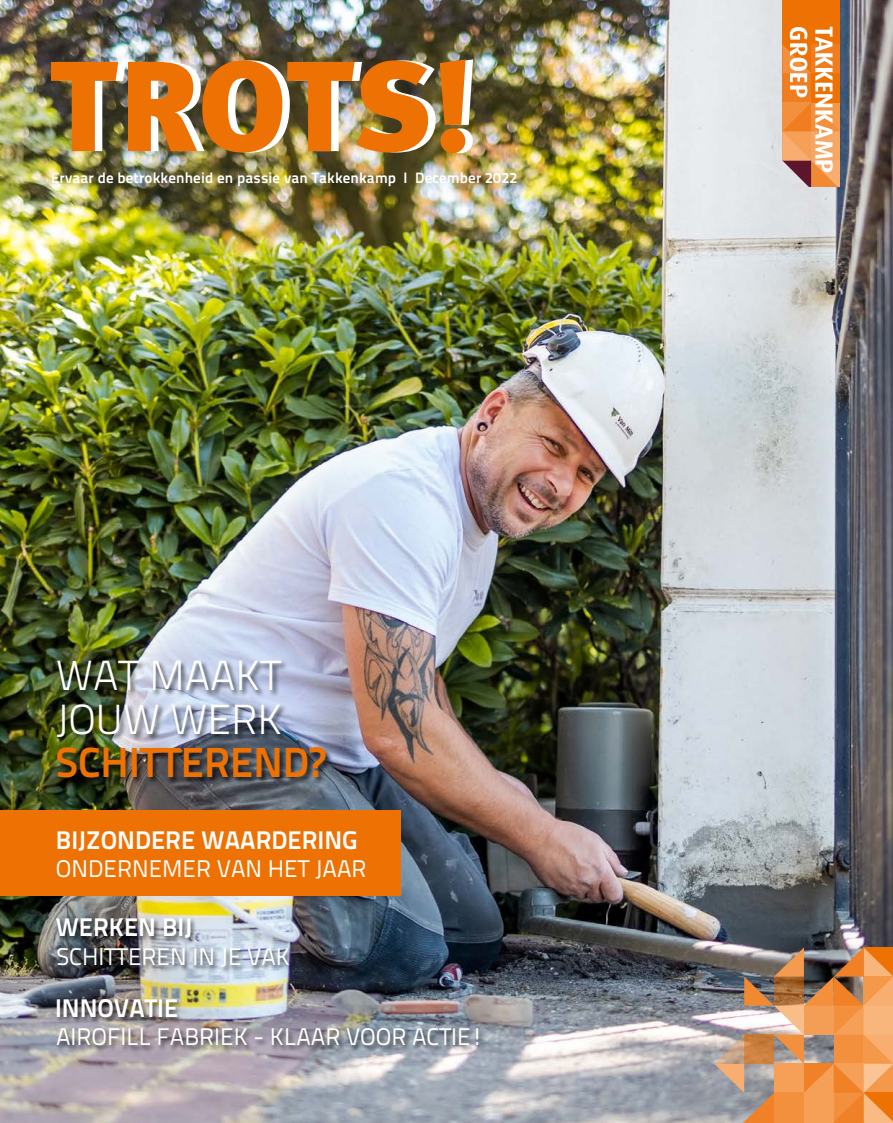
<style>
.page{position:relative;width:893px;height:1123px;background:#fff}
.page>*{position:absolute;margin:0;border:0;box-sizing:border-box;transform-origin:0 0}
.t1{font:300 42px/43.5px "Titillium Text 22 L";color:#fff}
.t2{font:700 42px "Titillium Text 22 L";color:#ee7203}
.t3{font:700 25.5px "Titillium Text 22 L";color:#fff}
.t4{font:24px "Titillium Text 22 L";color:#fff}
.t5{font:700 15px "Titillium Text 22 L";letter-spacing:.01em;color:#fff}
</style>
<div class="page">
<img style="left:0;top:0;width:893px;height:1123px">
<img style="left:51px;top:59px;width:422px;height:94px">
<div style="left:782px;top:15px;width:29px;height:29px;background:#ee7203"></div>
<div style="left:811px;top:15px;width:29px;height:29px;background:#ee7203"></div>
<div style="left:782px;top:0;width:29px;height:15px;background:#ee7203"></div>
<div style="left:811px;top:0;width:29px;height:15px;background:#ee7203"></div>
<svg style="left:782px;top:27px;width:58px;height:160px"></svg>
<div style="left:55px;top:917px;width:241px;height:57px;background:#000;opacity:.7"></div>
<img style="left:714px;top:947px;width:179px;height:176px">
<div style="left:55px;top:998px;width:431px;height:55px;background:#000;opacity:.7"></div>
<div style="left:55px;top:659px;width:278px;height:126px;background:#000;opacity:.7"></div>
<div style="left:0;top:810px;width:400px;height:85px;background:#ee7203"></div>
<p class="t5" style="left:51px;top:166px;width:468px">Ervaar de betrokkenheid en passie van Takkenkamp I December 2022</p>
<h1 class="t1" style="left:56px;top:651px;width:228px">WAT MAAKT<br>JOUW WERK</h1>
<h1 class="t2" style="left:56px;top:730px;width:271px">SCHITTEREND?</h1>
<p class="t3" style="left:56px;top:820px;width:303px">BIJZONDERE WAARDERING</p>
<p class="t4" style="left:56px;top:851px;width:312px">ONDERNEMER VAN HET JAAR</p>
<p class="t3" style="left:55px;top:907px;width:139px">WERKEN BIJ</p>
<p class="t4" style="left:56px;top:938px;width:235px">SCHITTEREN IN JE VAK</p>
<p class="t3" style="left:55px;top:988px;width:125px">INNOVATIE</p>
<p class="t4" style="left:56px;top:1019px;width:429px">AIROFILL FABRIEK - KLAAR VOOR ACTIE!</p>
</div>
